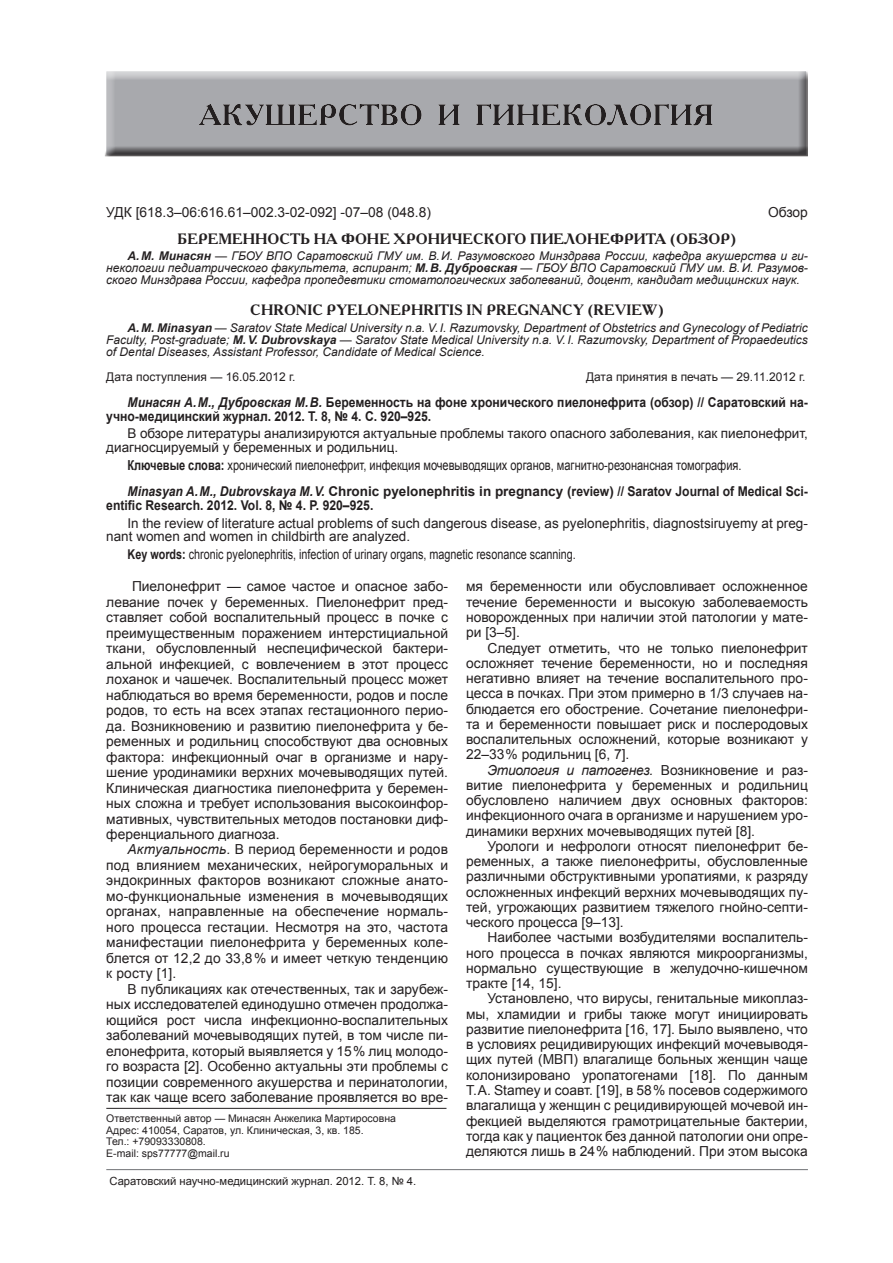
<style>
.page{position:relative;width:893px;height:1263px;background:#fff}
.page>*{position:absolute;margin:0;border:0;box-sizing:border-box;transform-origin:0 0}
.t1{font:700 15px "Academy C";color:#231f20}
.t2{font:13.8px/15.3px "Arial";color:#231f20;text-align:justify}
.t3{font:13.8px "Arial";color:#231f20;scale:.8 1}
.t4{font:13.5px/13.6px "Arial";color:#231f20}
.t5{font:700 13.5px/13.6px "Arial";color:#231f20}
.t6{font:700 13.5px/13.6px "Arial";color:#231f20;scale:.9 1}
.t7{font:13.5px "Arial";color:#231f20;scale:.8 1}
.t8{font:italic 12px/12px "Arial";color:#231f20;text-align:justify}
.t9{font:12px "Arial";color:#231f20}
.t10{font:11.25px "Arial";color:#231f20}
.t11{font:10.5px/11.6px "Arial";color:#231f20}
.s1{font-weight:700}
.s2{font-style:italic}
</style>
<div class="page">
<hr style="left:106px;top:1169px;width:702px;height:1px;background:#808285">
<div style="left:104px;top:70px;width:705px;height:87px;background:#231f20;opacity:.75"></div>
<hr style="left:106px;top:1108px;width:340px;height:1px;background:#231f20">
<p class="t2" style="left:106px;top:205px;width:326px">УДК [618.3–06:616.61–002.3‑02‑092] -07–08 (048.8)</p>
<p class="t2" style="left:768px;top:205px;width:41px">Обзор</p>
<p class="t1" style="left:178px;top:229px;width:23px">БЕРЕМЕННО</p>
<p class="t1" style="left:280px;top:229px;width:88px">СТЬ НА ФОНЕ</p>
<p class="t1" style="left:393px;top:229px;width:25px">ХРОНИЧЕ</p>
<p class="t1" style="left:473px;top:229px;width:23px">СКОГО</p>
<p class="t1" style="left:530px;top:229px;width:24px">ПИЕЛОНЕ</p>
<p class="t1" style="left:610px;top:229px;width:26px">ФРИТА</p>
<p class="t1" style="left:670px;top:229px;width:68px">(ОБЗОР)</p>
<p class="t8" style="left:106px;top:250px;width:703px;text-indent:21px"><span class="s1">А.М. Минасян</span> — ГБОУ ВПО Саратовский ГМУ им. В.И. Разумовского Минздрава России, кафедра акушерства и ги&shy;некологии педиатрического факультета, аспирант; <span class="s1">М.В. Дубровская</span> — ГБОУ ВПО Саратовский ГМУ им. В.И. Разумов&shy;ского Минздрава России, кафедра пропедевтики стоматологических заболеваний, доцент, кандидат медицинских наук.</p>
<p class="t1" style="left:250px;top:300px;width:415px">CHRONIC PYELONEPHRITIS in PREGNANCY (REVIEW)</p>
<p class="t8" style="left:106px;top:322px;width:703px;text-indent:21px"><span class="s1">A.M. Minasyan</span> — Saratov State Medical University n.а. V.I. Razumovsky, Department of Obstetrics and Gynecology of Pediatric Faculty, Post-graduate; <span class="s1">M.V. Dubrovskaya</span> — Saratov State Medical University n.а. V.I. Razumovsky, Department of Propaedeutics of Dental Diseases, Assistant Professor, Candidate of Medical Science.</p>
<p class="t9" style="left:106px;top:368px;width:191px">Дата поступления — 16.05.2012 г.</p>
<p class="t9" style="left:586px;top:368px;width:221px">Дата принятия в печать — 29.11.2012 г.</p>
<p class="t6" style="left:106px;top:396px;width:781px;text-indent:21px"><span class="s2">Минасян А.М., Дубровская М.В.</span> Беременность на фоне хронического пиелонефрита (обзор) // Саратовский на&shy;учно-медицинский журнал. 2012. Т. 8, № 4. С. 920–925.</p>
<p class="t4" style="left:106px;top:427px;width:703px;text-indent:21px">В обзоре литературы анализируются актуальные проблемы такого опасного заболевания, как пиелонефрит, диагносцируемый у беременных и родильниц.</p>
<p class="t3" style="left:128px;top:456px;width:769px"><span class="s1">Ключевые слова:</span> хронический пиелонефрит, инфекция мочевыводящих органов, магнитно-резонансная томография.</p>
<p class="t5" style="left:106px;top:485px;width:703px;text-indent:21px"><span class="s2">Minasyan A.M., Dubrovskaya M.V.</span> Chronic pyelonephritis in pregnancy (review) // Saratov Journal of Medical Sci&shy;entific Research. 2012. Vol. 8, № 4. P. 920–925.</p>
<p class="t4" style="left:106px;top:516px;width:703px;text-indent:21px">In the review of literature actual problems of such dangerous disease, as pyelonephritis, diagnostsiruyemy at preg&shy;nant women and women in childbirth are analyzed.</p>
<p class="t7" style="left:128px;top:546px;width:562px"><span class="s1">Key words:</span> chronic pyelonephritis, infection of urinary organs, magnetic resonance scanning.</p>
<p class="t2" style="left:106px;top:579px;width:343px;text-indent:21px"><sup>1</sup>Пиелонефрит <span class="s2">—</span> самое частое и опасное забо&shy;левание почек у беременных. Пиелонефрит пред&shy;ставляет собой воспалительный процесс в почке с преимущественным поражением интерстициальной ткани, обусловленный неспецифической бактери&shy;альной инфекцией, с вовлечением в этот процесс лоханок и чашечек. Воспалительный процесс может наблюдаться во время беременности, родов и после родов, то есть на всех этапах гестационного перио&shy;да. Возникновению и развитию пиелонефрита у бе&shy;ременных и родильниц способствуют два основных фактора: инфекционный очаг в организме и нару&shy;шение уродинамики верхних мочевыводящих путей.<br>Клиническая диагностика пиелонефрита у беремен&shy;ных сложна и требует использования высокоинфор&shy;мативных, чувствительных методов постановки диф&shy;ференциального диагноза.</p>
<p class="t2" style="left:106px;top:842px;width:343px;text-indent:21px"><span class="s2">Актуальность.</span> В период беременности и родов под влиянием механических, нейрогуморальных и эндокринных факторов возникают сложные анато&shy;мо-функциональные изменения в мочевыводящих органах, направленные на обеспечение нормаль&shy;ного процесса гестации. Несмотря на это, частота манифестации пиелонефрита у беременных коле&shy;блется от 12,2 до 33,8 % и имеет четкую тенденцию к росту [1].</p>
<p class="t2" style="left:106px;top:981px;width:343px;text-indent:21px">В публикациях как отечественных, так и зарубеж&shy;ных исследователей единодушно отмечен продолжа&shy;ющийся рост числа инфекционно-воспалительных заболеваний мочевыводящих путей, в том числе пи&shy;елонефрита, который выявляется у 15 % лиц молодо&shy;го возраста [2]. Особенно актуальны эти проблемы с позиции современного акушерства и перинатологии, так как чаще всего заболевание проявляется во вре-</p>
<p class="t11" style="left:106px;top:1113px;width:291px">Ответственный автор — Минасян Анжелика Мартиросовна Адрес: 410054, Саратов, ул. Клиническая, 3, кв. 185.<br>Тел.: +79093330808.<br>E-mail: sps77777@mail.ru</p>
<p class="t2" style="left:466px;top:579px;width:343px">мя беременности или обусловливает осложненное течение беременности и высокую заболеваемость новорожденных при наличии этой патологии у мате&shy;ри [3–5].</p>
<p class="t2" style="left:466px;top:640px;width:343px;text-indent:21px">Следует отметить, что не только пиелонефрит осложняет течение беременности, но и последняя негативно влияет на течение воспалительного про&shy;цесса в почках. При этом примерно в 1/3 случаев на&shy;блюдается его обострение. Сочетание пиелонефри&shy;та и беременности повышает риск и послеродовых воспалительных осложнений, которые возникают у 22–33 % родильниц [6, 7].</p>
<p class="t2" style="left:466px;top:762px;width:343px;text-indent:21px"><span class="s2">Этиология и патогенез.</span> Возникновение и раз&shy;витие пиелонефрита у беременных и родильниц обусловлено наличием двух основных факторов: инфекционного очага в организме и нарушением уро&shy;динамики верхних мочевыводящих путей [8].</p>
<p class="t2" style="left:466px;top:838px;width:343px;text-indent:21px">Урологи и нефрологи относят пиелонефрит бе&shy;ременных, а также пиелонефриты, обусловленные различными обструктивными уропатиями, к разряду осложненных инфекций верхних мочевыводящих пу&shy;тей, угрожающих развитием тяжелого гнойно-септи&shy;ческого процесса [9–13].</p>
<p class="t2" style="left:466px;top:930px;width:343px;text-indent:21px">Наиболее частыми возбудителями воспалитель&shy;ного процесса в почках являются микроорганизмы, нормально существующие в желудочно-кишечном тракте [14, 15].</p>
<p class="t2" style="left:466px;top:991px;width:343px;text-indent:21px">Установлено, что вирусы, генитальные микоплаз&shy;мы, хламидии и грибы также могут инициировать развитие пиелонефрита [16, 17]. Было выявлено, что в условиях рецидивирующих инфекций мочевыводя&shy;щих путей (МВП) влагалище больных женщин чаще колонизировано уропатогенами [18]. По данным T.A. Stamey и соавт. [19], в 58 % посевов содержимого влагалища у женщин с рецидивирующей мочевой ин&shy;фекцией выделяются грамотрицательные бактерии, тогда как у пациенток без данной патологии они опре&shy;деляются лишь в 24 % наблюдений. При этом высока</p>
<p class="t10" style="left:109px;top:1174px;width:308px">Саратовский научно-медицинский журнал. 2012. Т. 8, № 4.</p>
</div>
